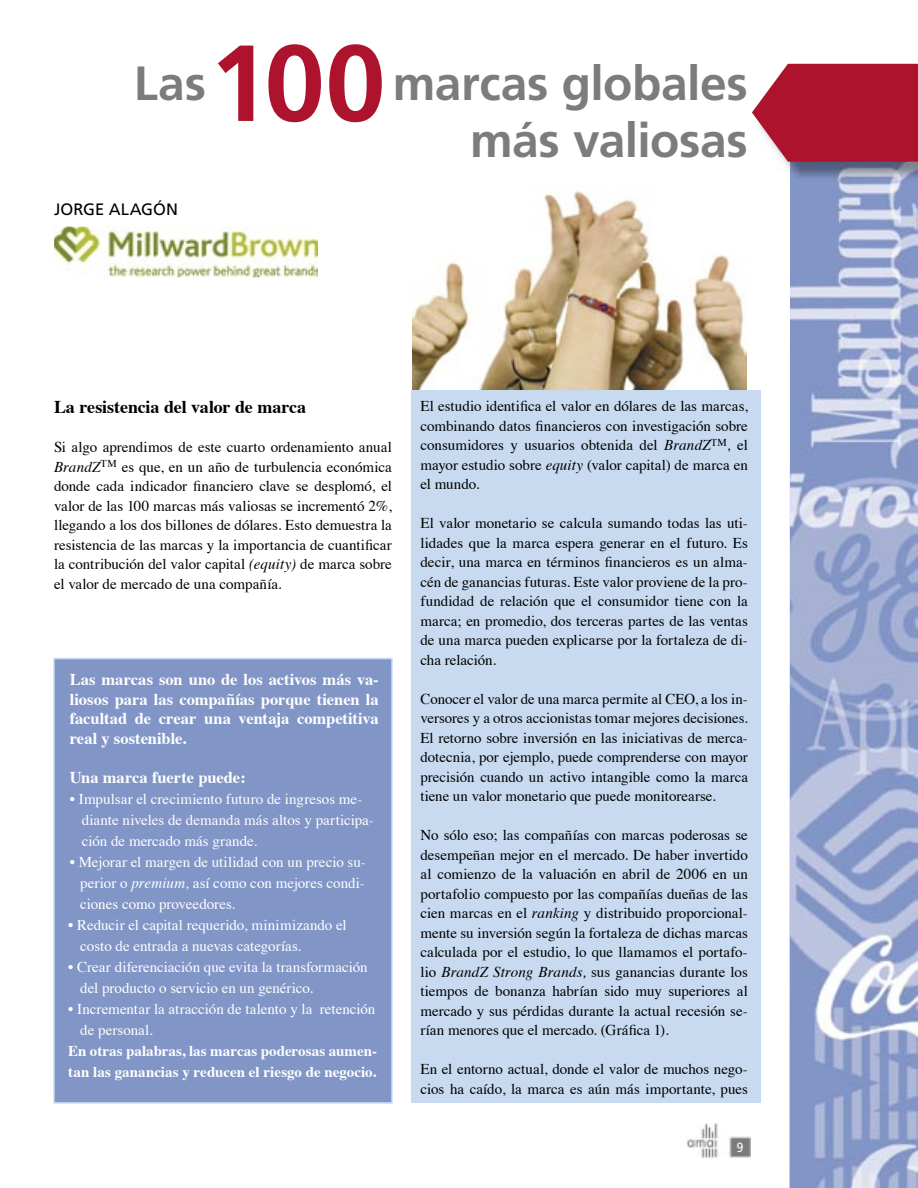
<style>
.page{position:relative;width:918px;height:1188px;background:#fff}
.page>*{position:absolute;margin:0;border:0;box-sizing:border-box;transform-origin:0 0}
.t1{font:700 108px "Frutiger";color:#ad132c}
.t2{font:700 48px/57.6px "Frutiger";letter-spacing:-.01em;color:#7b7c7c;text-align:right}
.t3{font:700 18px "Times";letter-spacing:-.005em;color:#000}
.t4{font:700 16.5px/19.5px "Times";letter-spacing:-.005em;color:#fff;text-align:justify}
.t5{font:16.5px "Frutiger";color:#000}
.t6{font:15px/19.5px "Times";color:#000;text-align:justify}
.t7{font:15px/21px "Times";color:#fff}
.t8{font:700 15px/21px "Times";color:#fff}
.t9{font:condensed 13.5px "Frutiger";color:#fff}
.s1{font-style:italic}
</style>
<div class="page">
<img style="left:686px;top:1124px;width:64px;height:33px">
<img style="left:413px;top:190px;width:334px;height:200px">
<div style="left:411px;top:390px;width:349px;height:713px;background:#c7daf0"></div>
<img style="left:790px;top:182px;width:128px;height:1006px">
<img style="left:784px;top:162px;width:134px;height:20px">
<svg style="left:752px;top:64px;width:166px;height:98px;background:#b52d43"></svg>
<img style="left:54px;top:226px;width:264px;height:52px">
<div style="left:53px;top:658px;width:340px;height:446px;background:#8195c7"></div>
<h1 class="t1" style="left:209px;top:20px;width:178px">100</h1>
<h2 class="t2" style="left:134px;top:55px;width:74px">Las</h2>
<h2 class="t2" style="left:393px;top:55px;width:357px">marcas globales más valiosas</h2>
<p class="t5" style="left:54px;top:200px;width:125px">JORGE ALAGÓN</p>
<p class="t3" style="left:54px;top:389px;width:254px">La resistencia del valor de marca</p>
<p class="t6" style="left:54px;top:436px;width:339px">Si algo aprendimos de este cuarto ordenamiento anual <span class="s1">BrandZ</span><sup>TM</sup> es que, en un año de turbulencia económica donde cada indicador financiero clave se desplomó, el valor de las 100 marcas más valiosas se incrementó 2%, llegando a los dos billones de dólares. Esto demuestra la resistencia de las marcas y la importancia de cuantificar la contribución del valor capital <span class="s1">(equity)</span> de marca sobre el valor de mercado de una compañía.</p>
<p class="t4" style="left:70px;top:668px;width:311px">Las marcas son uno de los activos más va&shy;liosos para las compañías porque tienen la facultad de crear una ventaja competitiva real y sostenible.</p>
<p class="t4" style="left:70px;top:766px;width:178px">Una marca fuerte puede:</p>
<p class="t7" style="left:82px;top:787px;width:294px;text-indent:-12px">• Impulsar el crecimiento futuro de ingresos me&shy;diante niveles de demanda más altos y participa&shy;ción de mercado más grande.</p>
<p class="t7" style="left:80px;top:850px;width:287px;text-align:justify;text-indent:-10px">• Mejorar el margen de utilidad con un precio su&shy;perior o <span class="s1">premium,</span> así como con mejores condi&shy;ciones como proveedores.</p>
<p class="t7" style="left:80px;top:913px;width:268px;text-indent:-12px">• Reducir el capital requerido, minimizando el costo de entrada a nuevas categorías.</p>
<p class="t7" style="left:80px;top:955px;width:289px;text-indent:-12px">• Crear diferenciación que evita la transformación del producto o servicio en un genérico.</p>
<p class="t7" style="left:80px;top:997px;width:297px;text-indent:-12px">• Incrementar la atracción de talento y la retención de personal.</p>
<p class="t8" style="left:68px;top:1038px;width:310px">En otras palabras, las marcas poderosas aumen&shy;tan las ganancias y reducen el riesgo de negocio.</p>
<p class="t6" style="left:420px;top:395px;width:329px">El estudio identifica el valor en dólares de las marcas, combinando datos financieros con investigación sobre consumidores y usuarios obtenida del <span class="s1">BrandZ</span><sup>TM</sup><span class="s1">,</span> el mayor estudio sobre <span class="s1">equity</span> (valor capital) de marca en el mundo.</p>
<p class="t6" style="left:420px;top:512px;width:329px">El valor monetario se calcula sumando todas las uti&shy;lidades que la marca espera generar en el futuro. Es decir, una marca en términos financieros es un alma&shy;cén de ganancias futuras. Este valor proviene de la pro&shy;fundidad de relación que el consumidor tiene con la marca; en promedio, dos terceras partes de las ventas de una marca pueden explicarse por la fortaleza de di&shy;cha relación.</p>
<p class="t6" style="left:420px;top:688px;width:329px">Conocer el valor de una marca permite al CEO, a los in&shy;versores y a otros accionistas tomar mejores decisiones.<br>El retorno sobre inversión en las iniciativas de merca&shy;dotecnia, por ejemplo, puede comprenderse con mayor precisión cuando un activo intangible como la marca tiene un valor monetario que puede monitorearse.</p>
<p class="t6" style="left:420px;top:824px;width:329px">No sólo eso; las compañías con marcas poderosas se desempeñan mejor en el mercado. De haber invertido al comienzo de la valuación en abril de 2006 en un portafolio compuesto por las compañías dueñas de las cien marcas en el <span class="s1">ranking</span> y distribuido proporcional&shy;mente su inversión según la fortaleza de dichas marcas calculada por el estudio, lo que llamamos el portafo&shy;lio <span class="s1">BrandZ Strong Brands,</span> sus ganancias durante los tiempos de bonanza habrían sido muy superiores al mercado y sus pérdidas durante la actual recesión se&shy;rían menores que el mercado. (Gráfica 1).</p>
<p class="t6" style="left:420px;top:1058px;width:329px">En el entorno actual, donde el valor de muchos nego&shy;cios ha caído, la marca es aún más importante, pues</p>
<p class="t9" style="left:737px;top:1140px;width:8px">9</p>
</div>
